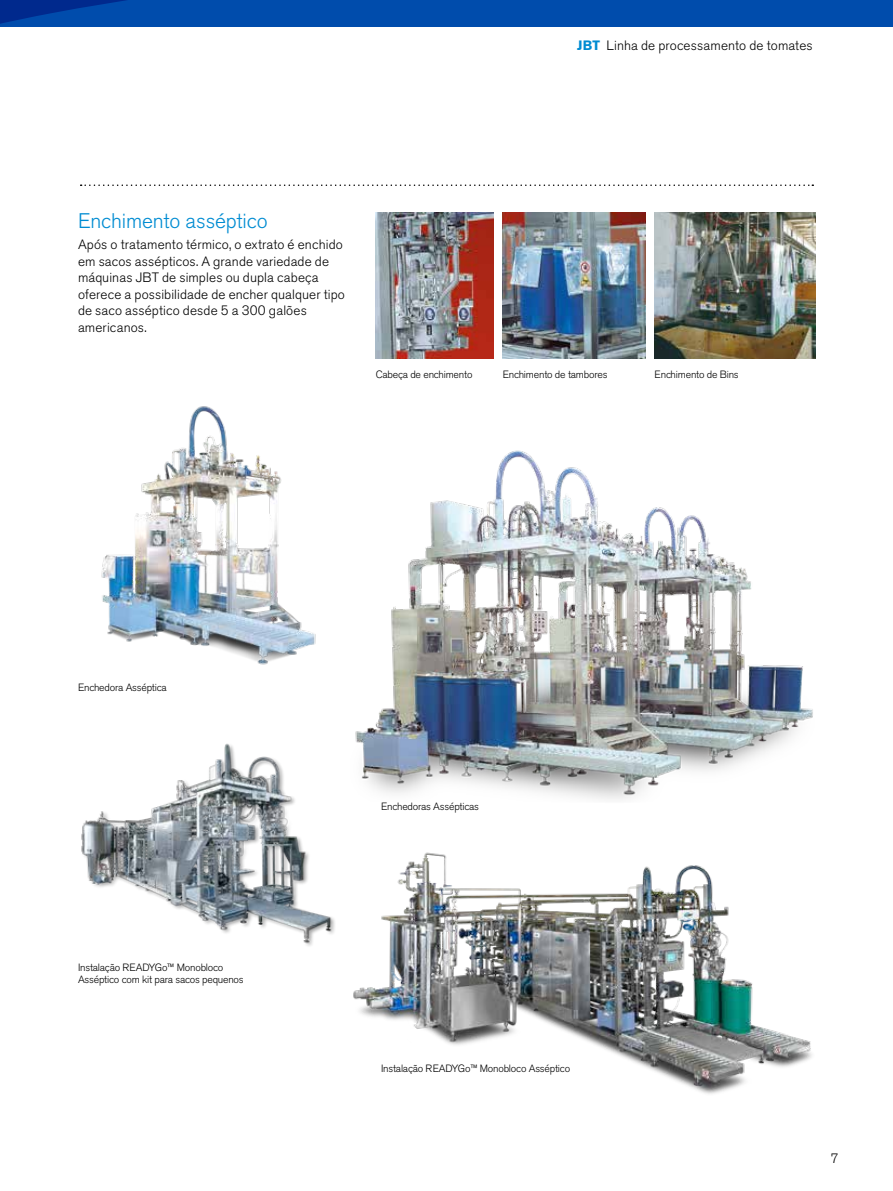
<style>
.page{position:relative;width:893px;height:1191px;background:#fff}
.page>*{position:absolute;margin:0;border:0;box-sizing:border-box;transform-origin:0 0}
.t1{font:300 21px "Akzidenz Grotesk Pro";letter-spacing:-.005em;color:#008cd2}
.t2{font:300 13.5px/16.5px "Akzidenz Grotesk Pro";letter-spacing:.01em;color:#000}
.t3{font:300 10.5px/12.6px "Akzidenz Grotesk Pro";letter-spacing:-.02em;color:#000}
.s1{font-weight:700;color:#008cd2}
</style>
<div class="page">
<div style="left:0;top:0;width:893px;height:27px;background:#004cac"></div>
<svg style="left:81px;top:184px;width:732px;height:2px"></svg>
<img style="left:355px;top:450px;width:458px;height:349px">
<img style="left:101px;top:406px;width:215px;height:259px">
<img style="left:81px;top:743px;width:254px;height:203px">
<img style="left:353px;top:852px;width:459px;height:242px">
<img style="left:655px;top:213px;width:160px;height:146px">
<img style="left:503px;top:213px;width:142px;height:146px">
<img style="left:376px;top:213px;width:118px;height:146px">
<p class="t2" style="left:577px;top:37px;width:237px"><span class="s1">JBT</span> Linha de processamento de tomates</p>
<h1 class="t1" style="left:78px;top:207px;width:191px">Enchimento asséptico</h1>
<p class="t2" style="left:78px;top:236px;width:268px">Após o tratamento térmico, o extrato é enchido em sacos assépticos. A grande variedade de máquinas JBT de simples ou dupla cabeça oferece a possibilidade de encher qualquer tipo de saco asséptico desde 5 a 300 galões americanos.</p>
<p class="t3" style="left:376px;top:368px;width:98px">Cabeça de enchimento</p>
<p class="t3" style="left:503px;top:368px;width:106px">Enchimento de tambores</p>
<p class="t3" style="left:655px;top:368px;width:86px">Enchimento de Bins</p>
<p class="t3" style="left:78px;top:680px;width:90px">Enchedora Asséptica</p>
<p class="t3" style="left:78px;top:960px;width:167px">Instalação READYGo™ Monobloco<br>Asséptico com kit para sacos pequenos</p>
<p class="t3" style="left:381px;top:800px;width:100px">Enchedoras Assépticas</p>
<p class="t3" style="left:381px;top:1062px;width:191px">Instalação READYGo™ Monobloco Asséptico</p>
<p class="t2" style="left:831px;top:1150px;width:9px">7</p>
</div>
